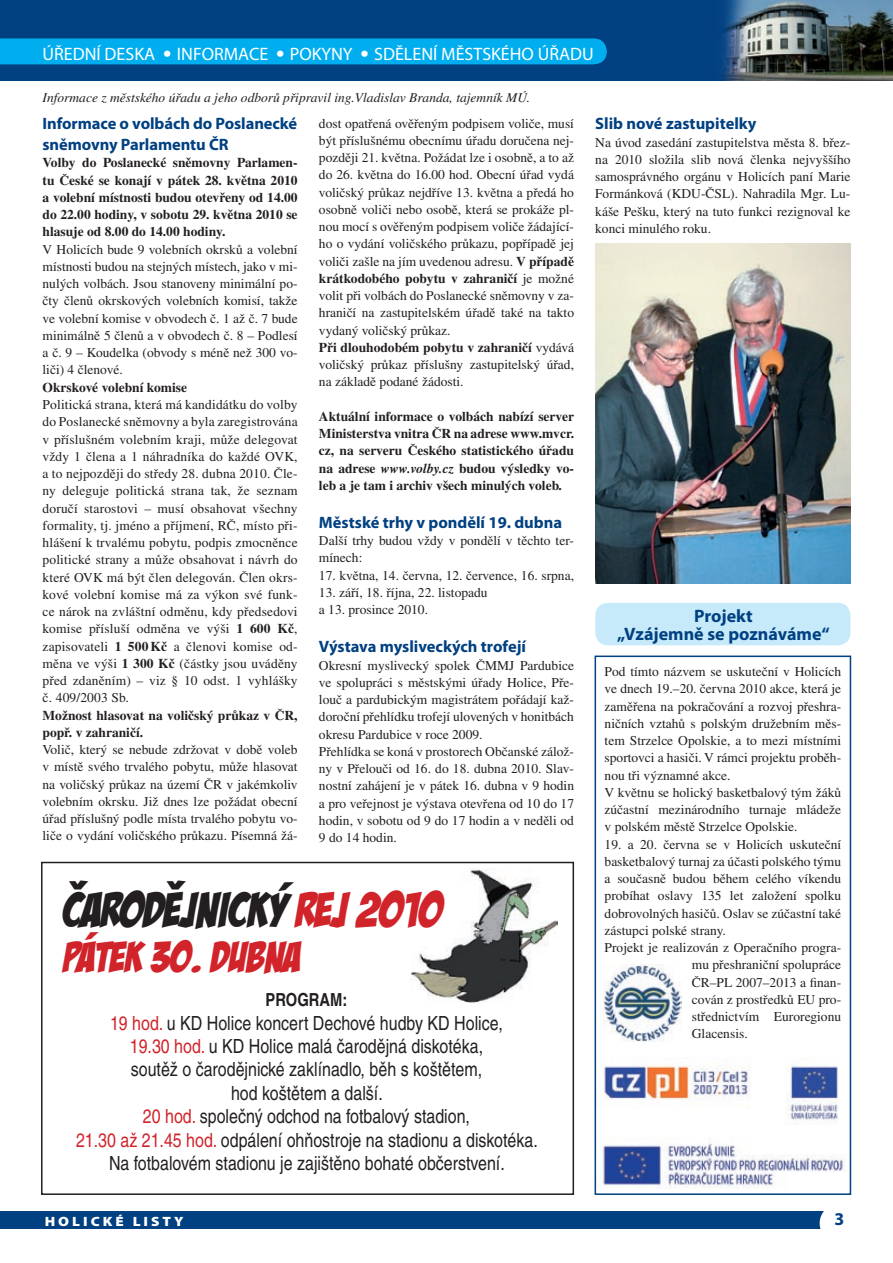
<style>
.page{position:relative;width:893px;height:1263px;background:#fff}
.page>*{position:absolute;margin:0;border:0;box-sizing:border-box;transform-origin:0 0}
.t1{font:48px "Bada Boom CE";color:#231f20}
.t2{font:42px "Bada Boom CE";color:#d1232a}
.t3{font:condensed 19.5px/23.4px "Helvetica CE";color:#231f20;text-align:center}
.t4{font:18px "Myriad Pro";color:#fff}
.t5{font:700 18px/18px "Myriad Pro";color:#014081;text-align:center}
.t6{font:700 condensed 18px "Helvetica CE";color:#231f20}
.t7{font:700 16.5px/20.9px "Myriad Pro";letter-spacing:-.005em;color:#014081}
.t8{font:13.5px/17.2px "Times CE";color:#231f20}
.t9{font:700 13.5px/17.2px "Times CE";color:#231f20;text-align:justify}
.t10{font:italic 13.5px "Times CE";color:#231f20}
.t11{font:900 13.5px "Myriad Pro";letter-spacing:.2em;color:#fff;scale:1.11 1}
.s1{font-family:"Frutiger CE";font-weight:300}
.s2{font-weight:700}
.s3{font-style:italic}
.s4{color:#d1232a}
</style>
<div class="page">
<div style="left:0;top:0;width:893px;height:81px;background:#014081"></div>
<div style="left:0;top:1212px;width:843px;height:17px;background:#014081"></div>
<div style="left:820px;top:1203px;width:39px;height:40px;background:#fff;border-radius:50%"></div>
<div style="left:0;top:39px;width:607px;height:25px;background:#00aeef"></div>
<img style="left:595px;top:244px;width:255px;height:340px">
<img style="left:603px;top:1057px;width:235px;height:67px">
<img style="left:602px;top:1137px;width:242px;height:52px">
<div style="left:595px;top:603px;width:255px;height:42px;background:#c6eafa;border-radius:13px"></div>
<div style="left:595px;top:655px;width:256px;height:540px;border:2px solid #014081"></div>
<img style="left:604px;top:965px;width:77px;height:77px">
<img style="left:411px;top:869px;width:147px;height:133px">
<div style="left:41px;top:862px;width:533px;height:333px;border:2px solid #231f20"></div>
<img style="left:722px;top:0;width:171px;height:81px">
<h3 class="t4" style="left:43px;top:43px;width:553px">ÚŘEDNÍ DESKA <span class="s1">•</span> INFORMACE <span class="s1">•</span> POKYNY <span class="s1">•</span> SDĚLENÍ MĚSTSKÉHO ÚŘADU</h3>
<p class="t10" style="left:43px;top:90px;width:489px">Informace z městského úřadu a jeho odborů připravil ing.Vladislav Branda, tajemník MÚ.</p>
<p class="t7" style="left:43px;top:113px;width:256px">Informace o volbách do Poslanecké sněmovny Parlamentu ČR</p>
<p class="t9" style="left:43px;top:154px;width:257px">Volby do Poslanecké sněmovny Parlamen&shy;tu České se konají v pátek 28. května 2010 a volební místnosti budou otevřeny od 14.00 do 22.00 hodiny, v sobotu 29. května 2010 se hlasuje od 8.00 do 14.00 hodiny.</p>
<p class="t8" style="left:43px;top:240px;width:257px;text-align:justify">V Holicích bude 9 volebních okrsků a volební místnosti budou na stejných místech, jako v mi&shy;nulých volbách. Jsou stanoveny minimální po&shy;čty členů okrskových volebních komisí, takže ve volební komise v obvodech č. 1 až č. 7 bude minimálně 5 členů a v obvodech č. 8 – Podlesí a č. 9 – Koudelka (obvody s méně než 300 vo&shy;liči) 4 členové.</p>
<p class="t9" style="left:43px;top:378px;width:146px">Okrskové volební komise</p>
<p class="t8" style="left:43px;top:396px;width:257px;text-align:justify">Politická strana, která má kandidátku do volby do Poslanecké sněmovny a byla zaregistrována v příslušném volebním kraji, může delegovat vždy 1 člena a 1 náhradníka do každé OVK, a to nejpozději do středy 28. dubna 2010. Čle&shy;ny deleguje politická strana tak, že seznam doručí starostovi – musí obsahovat všechny formality, tj. jméno a příjmení, RČ, místo při&shy;hlášení k trvalému pobytu, podpis zmocněnce politické strany a může obsahovat i návrh do které OVK má být člen delegován. Člen okrs&shy;kové volební komise má za výkon své funk&shy;ce nárok na zvláštní odměnu, kdy předsedovi komise přísluší odměna ve výši <span class="s2">1 600 Kč</span>, zapisovateli <span class="s2">1 500 Kč</span> a členovi komise od&shy;měna ve výši <span class="s2">1 300 Kč</span> (částky jsou uváděny před zdaněním) – viz § 10 odst. 1 vyhlášky č. 409/2003 Sb.</p>
<p class="t9" style="left:43px;top:706px;width:257px">Možnost hlasovat na voličský průkaz v ČR, popř. v zahraničí.</p>
<p class="t8" style="left:43px;top:741px;width:257px;text-align:justify">Volič, který se nebude zdržovat v době voleb v místě svého trvalého pobytu, může hlasovat na voličský průkaz na území ČR v jakémkoliv volebním okrsku. Již dnes lze požádat obecní úřad příslušný podle místa trvalého pobytu vo&shy;liče o vydání voličského průkazu. Písemná žá-</p>
<p class="t8" style="left:319px;top:114px;width:257px">dost opatřená ověřeným podpisem voliče, musí být příslušnému obecnímu úřadu doručena nej&shy;později 21. května. Požádat lze i osobně, a to až do 26. května do 16.00 hod. Obecní úřad vydá voličský průkaz nejdříve 13. května a předá ho osobně voliči nebo osobě, která se prokáže pl&shy;nou mocí s ověřeným podpisem voliče žádající&shy;ho o vydání voličského průkazu, popřípadě jej voliči zašle na jím uvedenou adresu. <span class="s2">V případě krátkodobého pobytu v zahraničí</span> je možné volit při volbách do Poslanecké sněmovny v za&shy;hraničí na zastupitelském úřadě také na takto vydaný voličský průkaz.<br><span class="s2">Při dlouhodobém pobytu v zahraničí</span> vydává voličský průkaz příslušny zastupitelský úřad, na základě podané žádosti.</p>
<p class="t9" style="left:319px;top:408px;width:257px">Aktuální informace o volbách nabízí server Ministerstva vnitra ČR na adrese www.mvcr. cz, na serveru Českého statistického úřadu na adrese <span class="s3">www.volby.cz</span> budou výsledky vo&shy;leb a je tam i archiv všech minulých voleb.</p>
<p class="t7" style="left:319px;top:511px;width:245px">Městské trhy v pondělí 19. dubna</p>
<p class="t8" style="left:319px;top:532px;width:257px">Další trhy budou vždy v pondělí v těchto ter&shy;mínech:</p>
<p class="t8" style="left:319px;top:566px;width:257px">17. května, 14. června, 12. července, 16. srpna,</p>
<p class="t8" style="left:319px;top:584px;width:170px">13. září, 18. října, 22. listopadu a 13. prosince 2010.</p>
<p class="t7" style="left:319px;top:636px;width:209px">Výstava mysliveckých trofejí</p>
<p class="t8" style="left:319px;top:656px;width:257px">Okresní myslivecký spolek ČMMJ Pardubice ve spolupráci s městskými úřady Holice, Pře&shy;louč a pardubickým magistrátem pořádají kaž&shy;doroční přehlídku trofejí ulovených v honitbách okresu Pardubice v roce 2009.<br>Přehlídka se koná v prostorech Občanské zálož&shy;ny v Přelouči od 16. do 18. dubna 2010. Slav&shy;nostní zahájení je v pátek 16. dubna v 9 hodin a pro veřejnost je výstava otevřena od 10 do 17 hodin, v sobotu od 9 do 17 hodin a v neděli od 9 do 14 hodin.</p>
<h1 class="t1" style="left:64px;top:877px;width:381px">ÈARODÌJNICKÝ <span class="s4">REJ 2010</span></h1>
<h2 class="t2" style="left:64px;top:928px;width:239px">PÁTEK 30. DUBNA</h2>
<h3 class="t6" style="left:266px;top:989px;width:83px">PROGRAM:</h3>
<p class="t3" style="left:76px;top:1011px;width:463px"><span class="s4">19 hod.</span> u KD Holice koncert Dechové hudby KD Holice,<br><span class="s4">19.30 hod.</span> u KD Holice malá čarodějná diskotéka,<br>soutěž o čarodějnické zaklínadlo, běh s koštětem,<br>hod koštětem a další.<br><span class="s4">20 hod.</span> společný odchod na fotbalový stadion,<br><span class="s4">21.30 až 21.45 hod.</span> odpálení ohňostroje na stadionu a diskotéka.<br>Na fotbalovém stadionu je zajištěno bohaté občerstvení.</p>
<p class="t11" style="left:45px;top:1212px;width:127px">HOLICKÉ LISTY</p>
<p class="t7" style="left:595px;top:113px;width:163px">Slib nové zastupitelky</p>
<p class="t8" style="left:595px;top:133px;width:257px;text-align:justify">Na úvod zasedání zastupitelstva města 8. břez&shy;na 2010 složila slib nová členka nejvyššího samosprávného orgánu v Holicích paní Marie Formánková (KDU-ČSL). Nahradila Mgr. Lu&shy;káše Pešku, který na tuto funkci rezignoval ke konci minulého roku.</p>
<h3 class="t5" style="left:617px;top:606px;width:214px">Projekt<br>„Vzájemně se poznáváme“</h3>
<p class="t8" style="left:605px;top:663px;width:238px">Pod tímto názvem se uskuteční v Holicích ve dnech 19.–20. června 2010 akce, která je zaměřena na pokračování a rozvoj přeshra&shy;ničních vztahů s polským družebním měs&shy;tem Strzelce Opolskie, a to mezi místními sportovci a hasiči. V rámci projektu proběh&shy;nou tři významné akce.<br>V květnu se holický basketbalový tým žáků zúčastní mezinárodního turnaje mládeže v polském městě Strzelce Opolskie.</p>
<p class="t8" style="left:605px;top:835px;width:238px">19. a 20. června se v Holicích uskuteční</p>
<p class="t8" style="left:605px;top:852px;width:238px">basketbalový turnaj za účasti polského týmu</p>
<p class="t8" style="left:605px;top:870px;width:238px">a současně budou během celého víkendu</p>
<p class="t8" style="left:605px;top:887px;width:238px">probíhat oslavy 135 let založení spolku</p>
<p class="t8" style="left:605px;top:904px;width:238px">dobrovolných hasičů. Oslav se zúčastní také</p>
<p class="t8" style="left:605px;top:921px;width:123px">zástupci polské strany.</p>
<p class="t8" style="left:605px;top:939px;width:238px">Projekt je realizován z Operačního progra-</p>
<p class="t8" style="left:692px;top:956px;width:151px">mu přeshraniční spolupráce</p>
<p class="t8" style="left:692px;top:973px;width:151px">ČR–PL 2007–2013 a finan-</p>
<p class="t8" style="left:692px;top:990px;width:151px">cován z prostředků EU pro-</p>
<p class="t8" style="left:692px;top:1008px;width:151px">střednictvím Euroregionu</p>
<p class="t8" style="left:692px;top:1025px;width:57px">Glacensis.</p>
</div>
